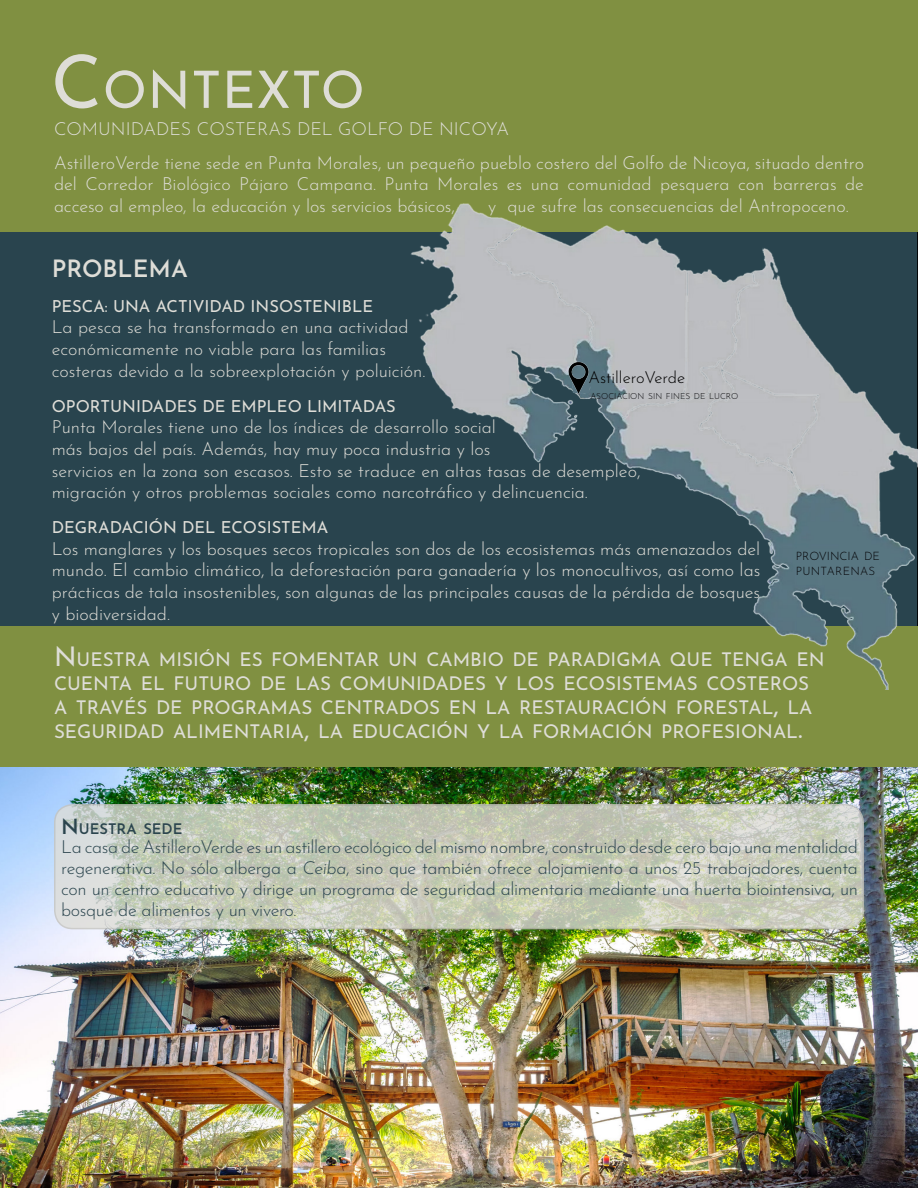
<style>
.page{position:relative;width:918px;height:1188px;background:#fff}
.page>*{position:absolute;margin:0;border:0;box-sizing:border-box;transform-origin:0 0}
.t1{font:51.45px "Josefin Sans";letter-spacing:.015em;color:#deddd7}
.t2{font:600 24px "Josefin Sans";color:#deddd7}
.t3{font:18.9px/24px "Josefin Sans";color:#deddd7}
.t4{font:300 18px/21.6px "Josefin Sans";color:#deddd7}
.t5{font:300 18px/21px "Josefin Sans";letter-spacing:-.02em;color:#2b454e;text-align:justify}
.t6{font:16.5px "Josefin Sans";color:#deddd7}
.t7{font:300 16.5px "Josefin Sans";color:#000}
.t8{font:600 14.7px "Josefin Sans";color:#2b454e}
.t9{font:300 11.55px/15px "Josefin Sans";color:#040407}
.t10{font:300 8.4px "Josefin Sans";color:#040407}
.s1{font-size:73.5px}
.s2{font-size:27px}
.s3{font-size:21px}
.s4{font-style:italic}
</style>
<div class="page">
<div style="left:0;top:231px;width:405px;height:395px;background:#29444e"></div>
<div style="left:0;top:626px;width:918px;height:141px;background:#809041"></div>
<div style="left:0;top:0;width:918px;height:231px;background:#809041"></div>
<img style="left:405px;top:203px;width:513px;height:487px">
<img style="left:561px;top:361px;width:31px;height:33px">
<img style="left:0;top:767px;width:918px;height:421px">
<svg style="left:55px;top:805px;width:808px;height:124px;background:#c7ccbb"></svg>
<div style="left:54px;top:804px;width:810px;height:125px;border:2px solid #c5c4be;border-radius:18px"></div>
<h1 class="t1" style="left:51px;top:51px;width:315px"><span class="s1">C</span>ONTEXTO</h1>
<p class="t4" style="left:54px;top:111px;width:812px;line-height:33.6px">COMUNIDADES COSTERAS DEL GOLFO DE NICOYA<br>AstilleroVerde tiene sede en Punta Morales, un pequeño pueblo costero del Golfo de Nicoya, situado dentro</p>
<p class="t4" style="left:54px;top:172px;width:811px">del Corredor Biológico Pájaro Campana. Punta Morales es una comunidad pesquera con barreras de acceso al empleo, la educación y los servicios básicos,</p>
<p class="t4" style="left:488px;top:193px;width:362px">y que sufre las consecuencias del Antropoceno.</p>
<h2 class="t2" style="left:52px;top:250px;width:138px">PROBLEMA</h2>
<p class="t6" style="left:52px;top:294px;width:323px">PESCA: UNA ACTIVIDAD INSOSTENIBLE</p>
<p class="t4" style="left:52px;top:315px;width:375px">La pesca se ha transformado en una actividad económicamente no viable para las familias costeras devido a la sobreexplotación y poluición.</p>
<p class="t6" style="left:52px;top:394px;width:346px">OPORTUNIDADES DE EMPLEO LIMITADAS</p>
<p class="t4" style="left:52px;top:415px;width:590px">Punta Morales tiene uno de los índices de desarrollo social<br>más bajos del país. Además, hay muy poca industria y los<br>servicios en la zona son escasos. Esto se traduce en altas tasas de desempleo, migración y otros problemas sociales como narcotráfico y delincuencia.</p>
<p class="t6" style="left:52px;top:515px;width:278px">DEGRADACIÓN DEL ECOSISTEMA</p>
<p class="t4" style="left:52px;top:536px;width:710px;text-align:justify">Los manglares y los bosques secos tropicales son dos de los ecosistemas más amenazados del mundo. El cambio climático, la deforestación para ganadería y los monocultivos, así como las prácticas de tala insostenibles, son algunas de las principales causas de la pérdida de bosques y biodiversidad.</p>
<p class="t3" style="left:54px;top:646px;width:772px"><span class="s2">N</span> U ESTRA M ISIÓN ES FOM ENTAR U N CAM BIO DE PARADIGMA QU E TENGA EN CU ENTA EL FUTU RO DE LAS COMU NIDADES Y LOS ECOSISTEMAS COSTEROS A TRAVÉS DE PROGRAMAS CENTRADOS EN LA RESTAU RACIÓN FORESTAL<span class="s2">,</span> LA SEGU RIDAD ALIM ENTARIA<span class="s2">,</span> LA EDUCACIÓN Y LA FORMACIÓN PROFESIONAL<span class="s2">.</span></p>
<p class="t7" style="left:588px;top:365px;width:98px">AstilleroVerde</p>
<p class="t10" style="left:590px;top:390px;width:150px">ASOCIACION SIN FINES DE LUCRO</p>
<p class="t9" style="left:796px;top:548px;width:86px">PROVINCIA DE<br>PUNTARENAS</p>
<p class="t8" style="left:61px;top:818px;width:120px"><span class="s3">N</span>UESTRA SEDE</p>
<p class="t5" style="left:61px;top:835px;width:798px">La casa de AstilleroVerde es un astillero ecológico del mismo nombre, construido desde cero bajo una mentalidad regenerativa. No sólo alberga a <span class="s4">Ceiba</span>, sino que también ofrece alojamiento a unos 25 trabajadores, cuenta con un centro educativo y dirige un programa de seguridad alimentaria mediante una huerta biointensiva, un bosque de alimentos y un vivero.</p>
</div>
